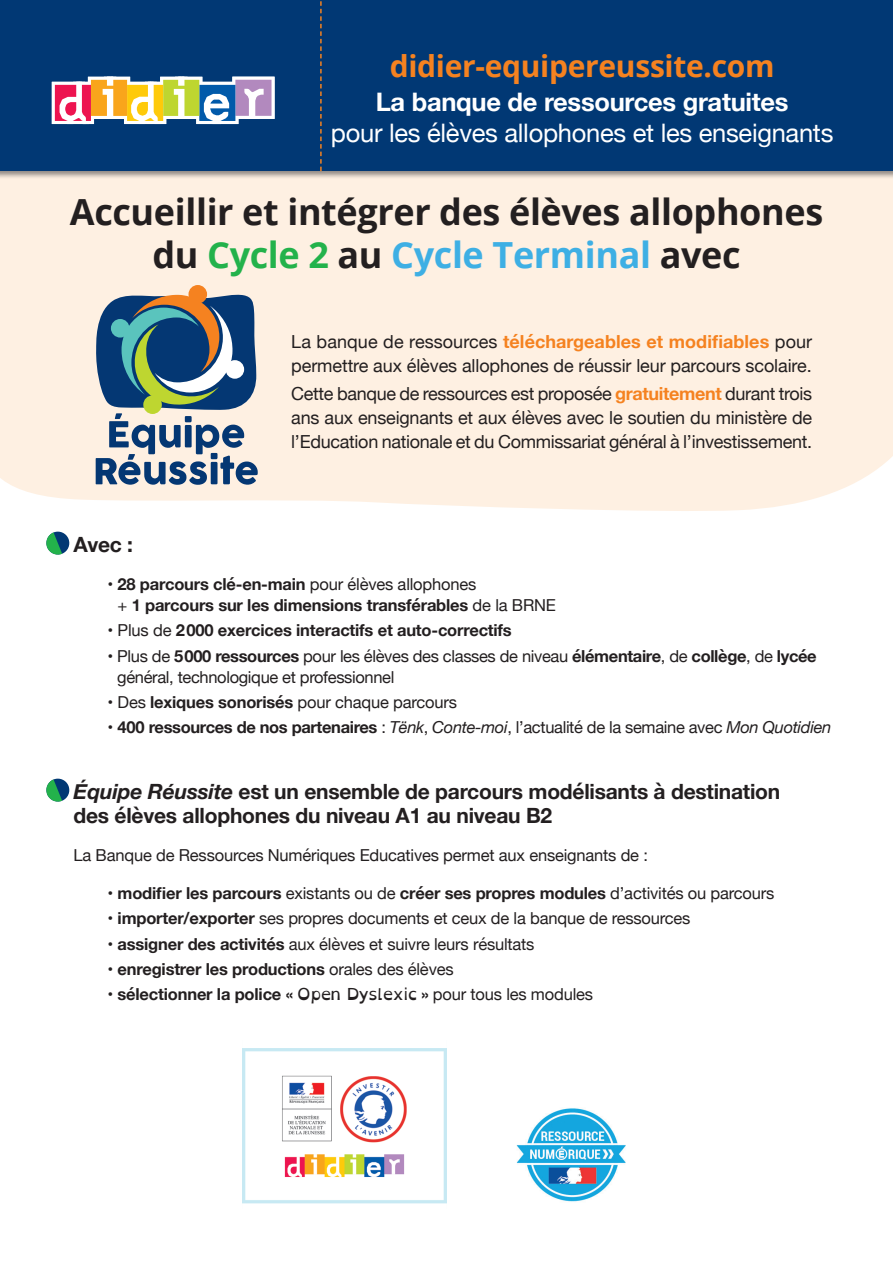
<style>
.page{position:relative;width:893px;height:1263px;background:#fff}
.page>*{position:absolute;margin:0;border:0;box-sizing:border-box;transform-origin:0 0}
.t1{font:700 36px/43.5px "Open Sans";letter-spacing:-.01em;color:#231f20;text-align:center}
.t2{font:700 30px "Open Sans";letter-spacing:-.01em;color:#f58220}
.t3{font:25.5px "Helvetica Neue";letter-spacing:-.01em;color:#fff}
.t4{font:700 25.5px "Helvetica Neue";letter-spacing:-.01em;color:#fff}
.t5{font:700 21px/24px "Helvetica Neue";letter-spacing:-.01em;color:#231f20}
.t6{font:18px/24px "Helvetica Neue";letter-spacing:-.005em;color:#231f20}
.t7{font:16.5px/21px "Helvetica Neue";letter-spacing:-.01em;color:#231f20}
.t8{font:700 16.5px/21px "Helvetica Neue";letter-spacing:-.01em;color:#231f20}
.s1{color:#23b24b}
.s2{color:#3eafe4}
.s3{font-weight:700;color:#f58220}
.s4{font-weight:400}
.s5{font-weight:700}
.s6{font-style:italic}
.s7{font-family:"Open Dyslexic";font-weight:400}
</style>
<div class="page">
<div style="left:0;top:179px;width:893px;height:332px;background:#fef0e2"></div>
<div style="left:0;top:0;width:893px;height:171px;background:#013874"></div>
<svg style="left:52px;top:77px;width:223px;height:47px;background:#c3af96"></svg>
<svg style="left:320px;top:1px;width:2px;height:170px"></svg>
<div style="left:188px;top:285px;width:19px;height:19px;background:#f58220;border-radius:50%"></div>
<svg style="left:95px;top:292px;width:163px;height:193px;background:#748a98"></svg>
<img style="left:243px;top:1048px;width:203px;height:156px">
<img style="left:516px;top:1098px;width:110px;height:111px;border-radius:55px">
<svg style="left:46px;top:531px;width:24px;height:24px"></svg>
<svg style="left:46px;top:778px;width:24px;height:24px"></svg>
<h2 class="t2" style="left:390px;top:45px;width:386px">didier-equipereussite.com</h2>
<h3 class="t4" style="left:376px;top:82px;width:414px">La banque de ressources gratuites</h3>
<h3 class="t3" style="left:331px;top:114px;width:504px">pour les élèves allophones et les enseignants</h3>
<h1 class="t1" style="left:70px;top:189px;width:755px">Accueillir et intégrer des élèves allophones du <span class="s1">Cycle 2</span> au <span class="s2">Cycle Terminal</span> avec</h1>
<p class="t6" style="left:291px;top:331px;width:522px">La banque de ressources <span class="s3">téléchargeables et modifiables</span> pour permettre aux élèves allophones de réussir leur parcours scolaire.</p>
<p class="t6" style="left:291px;top:383px;width:522px;text-align:justify">Cette banque de ressources est proposée <span class="s3">gratuitement</span> durant trois ans aux enseignants et aux élèves avec le soutien du ministère de l’Education nationale et du Commissariat général à l’investissement.</p>
<p class="t5" style="left:74px;top:533px;width:61px">Avec :</p>
<p class="t8" style="left:118px;top:574px;width:440px;text-indent:-10px"><span class="s4">•</span> 28 parcours clé-en-main <span class="s4">pour élèves allophones<br>+</span> 1 parcours sur les dimensions transférables <span class="s4">de la BRNE</span></p>
<p class="t8" style="left:108px;top:620px;width:406px"><span class="s4">• Plus de</span> 2 000 exercices interactifs et auto-correctifs</p>
<p class="t7" style="left:117px;top:646px;width:701px;text-indent:-10px">• Plus de <span class="s5">5 000 ressources</span> pour les élèves des classes de niveau <span class="s5">élémentaire</span>, de <span class="s5">collège</span>, de <span class="s5">lycée </span>général, technologique et professionnel</p>
<p class="t7" style="left:108px;top:692px;width:351px">• Des <span class="s5">lexiques sonorisés</span> pour chaque parcours</p>
<p class="t7" style="left:108px;top:718px;width:725px">• <span class="s5">400 ressources de nos partenaires</span> : <span class="s6">Tënk</span>, <span class="s6">Conte-moi</span>, l’actualité de la semaine avec <span class="s6">Mon Quotidien</span></p>
<p class="t5" style="left:74px;top:780px;width:708px"><span class="s6">Équipe Réussite</span> est un ensemble de parcours modélisants à destination des élèves allophones du niveau A1 au niveau B2</p>
<p class="t7" style="left:74px;top:846px;width:576px">La Banque de Ressources Numériques Educatives permet aux enseignants de :</p>
<p class="t8" style="left:108px;top:883px;width:668px"><span class="s4">•</span> modifier les parcours <span class="s4">existants ou de</span> créer ses propres modules <span class="s4">d’activités ou parcours</span></p>
<p class="t7" style="left:108px;top:909px;width:584px">• <span class="s5">importer/exporter</span> ses propres documents et ceux de la banque de ressources</p>
<p class="t7" style="left:108px;top:934px;width:428px">• <span class="s5">assigner des activités</span> aux élèves et suivre leurs résultats</p>
<p class="t8" style="left:108px;top:959px;width:348px"><span class="s4">•</span> enregistrer les productions <span class="s4">orales des élèves</span></p>
<p class="t8" style="left:108px;top:984px;width:487px"><span class="s4">•</span> sélectionner la police « <span class="s7">Open Dyslexic</span> » <span class="s4">pour tous les modules</span></p>
</div>
